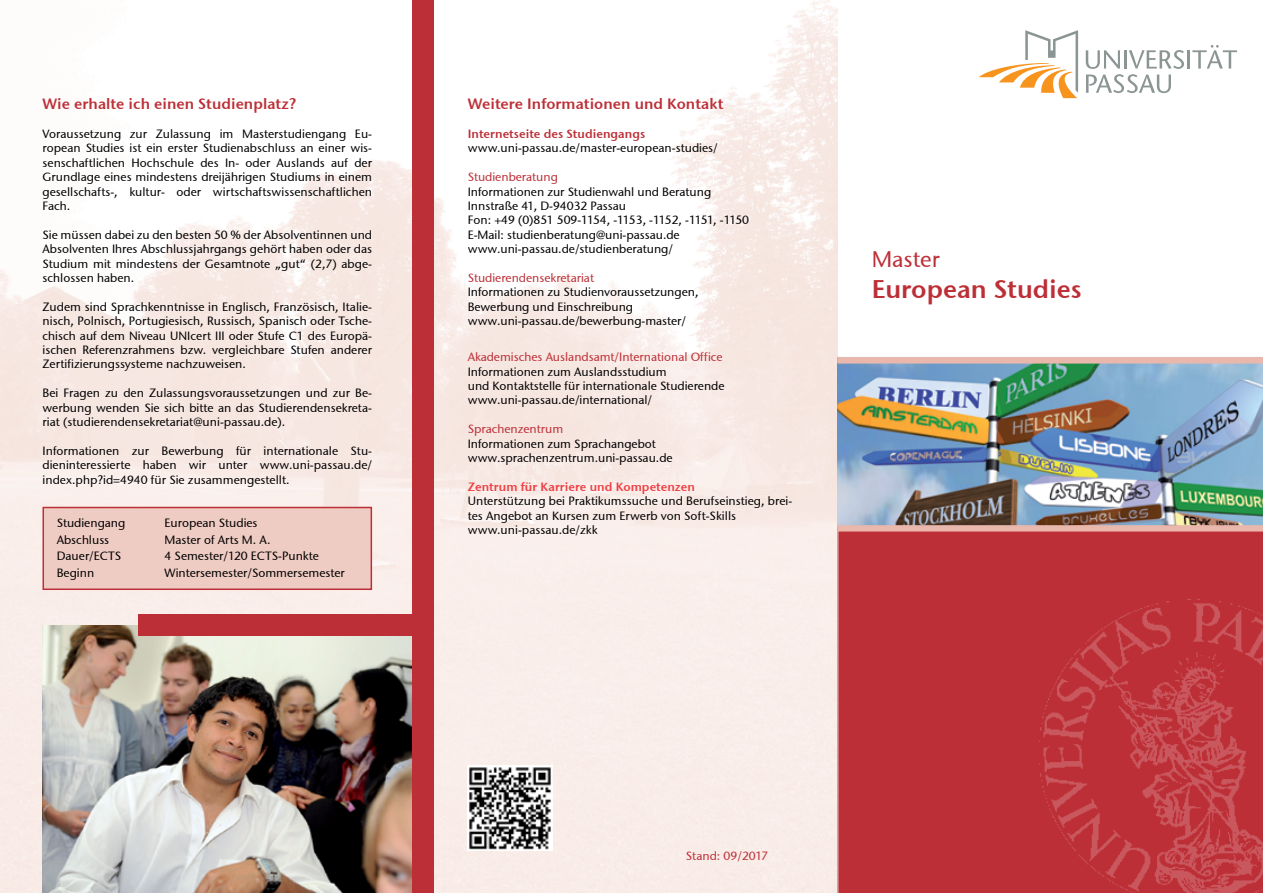
<style>
.page{position:relative;width:1263px;height:893px;background:#fff}
.page>*{position:absolute;margin:0;border:0;box-sizing:border-box;transform-origin:0 0}
.t1{font:25.5px "Stone Sans Semi ITCTT";color:#bd2f37}
.t2{font:22.5px "Stone Sans ITCTT Medium";color:#bd2f37}
.t3{font:15px "Stone Sans Semi ITCTT";letter-spacing:.005em;color:#bd2f37}
.t4{font:12px/14.4px "Stone Sans ITCTT Medium";color:#000;text-align:justify}
.t5{font:12px "Stone Sans ITCTT Medium";color:#bd2f37}
.t6{font:12px "Stone Sans Semi ITCTT";letter-spacing:.005em;color:#ef3e42}
.t7{font:12px "Stone Sans Semi ITCTT";letter-spacing:.005em;color:#bd2f37}
</style>
<div class="page">
<img style="left:0;top:0;width:838px;height:893px">
<div style="left:43px;top:507px;width:328px;height:82px;background:#efccc3"></div>
<div style="left:43px;top:507px;width:329px;height:83px;border:2px solid #bd2f37"></div>
<div style="left:838px;top:531px;width:425px;height:362px;background:#bd2f37"></div>
<img style="left:838px;top:364px;width:425px;height:161px">
<svg style="left:1086px;top:50px;width:98px;height:43px"></svg>
<hr style="left:1187px;top:50px;width:3px;height:19px;background:#8b9594">
<svg style="left:1192px;top:45px;width:45px;height:24px"></svg>
<svg style="left:979px;top:30px;width:99px;height:68px"></svg>
<div style="left:838px;top:357px;width:425px;height:7px;background:#e9b7ac"></div>
<div style="left:838px;top:525px;width:425px;height:6px;background:#e9b7ac"></div>
<img style="left:1030px;top:591px;width:233px;height:302px">
<img style="left:43px;top:625px;width:369px;height:268px">
<div style="left:138px;top:614px;width:285px;height:22px;background:#bd2f37"></div>
<div style="left:413px;top:0;width:21px;height:893px;background:#bd2f37"></div>
<img style="left:468px;top:765px;width:85px;height:85px">
<p class="t3" style="left:43px;top:95px;width:255px">Wie erhalte ich einen Studienplatz?</p>
<p class="t4" style="left:43px;top:126px;width:331px">Voraussetzung zur Zulassung im Masterstudiengang Eu&shy;ropean Studies ist ein erster Studienabschluss an einer wis&shy;senschaftlichen Hochschule des In- oder Auslands auf der Grundlage eines mindestens dreijährigen Studiums in einem gesellschafts-, kultur- oder wirtschaftswissenschaftlichen Fach.</p>
<p class="t4" style="left:43px;top:227px;width:331px">Sie müssen dabei zu den besten 50 % der Absolventinnen und Absolventen Ihres Abschlussjahrgangs gehört haben oder das Studium mit mindestens der Gesamtnote „gut“ (2,7) abge&shy;schlossen haben.</p>
<p class="t4" style="left:43px;top:299px;width:331px">Zudem sind Sprachkenntnisse in Englisch, Französisch, Italie&shy;nisch, Polnisch, Portugiesisch, Russisch, Spanisch oder Tsche&shy;chisch auf dem Niveau UNIcert III oder Stufe C1 des Europä&shy;ischen Referenzrahmens bzw. vergleichbare Stufen anderer Zertifizierungssysteme nachzuweisen.</p>
<p class="t4" style="left:43px;top:386px;width:331px">Bei Fragen zu den Zulassungsvoraussetzungen und zur Be&shy;werbung wenden Sie sich bitte an das Studierendensekreta&shy;riat (studierendensekretariat@uni-passau.de).</p>
<p class="t4" style="left:43px;top:443px;width:331px">Informationen zur Bewerbung für internationale Stu&shy;dieninteressierte haben wir unter www.uni-passau.de/ index.php?id=4940 für Sie zusammengestellt.</p>
<p class="t4" style="left:57px;top:516px;width:70px">Studiengang</p>
<p class="t4" style="left:165px;top:516px;width:94px">European Studies</p>
<p class="t4" style="left:57px;top:532px;width:54px">Abschluss</p>
<p class="t4" style="left:165px;top:532px;width:108px">Master of Arts M. A.</p>
<p class="t4" style="left:57px;top:549px;width:66px">Dauer/ECTS</p>
<p class="t4" style="left:165px;top:549px;width:156px">4 Semester/120 ECTS-Punkte</p>
<p class="t4" style="left:57px;top:565px;width:39px">Beginn</p>
<p class="t4" style="left:165px;top:565px;width:182px">Wintersemester/Sommersemester</p>
<p class="t3" style="left:468px;top:95px;width:257px">Weitere Informationen und Kontakt</p>
<p class="t7" style="left:468px;top:126px;width:179px">Internetseite des Studiengangs</p>
<p class="t4" style="left:468px;top:141px;width:252px">www.uni-passau.de/master-european-studies/</p>
<p class="t5" style="left:468px;top:170px;width:92px">Studienberatung</p>
<p class="t4" style="left:468px;top:184px;width:283px;text-align:left">Informationen zur Studienwahl und Beratung Innstraße 41, D-94032 Passau<br>Fon: +49 (0)851 509-1154, -1153, -1152, -1151, -1150<br>E-Mail: studienberatung@uni-passau.de www.uni-passau.de/studienberatung/</p>
<p class="t5" style="left:468px;top:270px;width:128px">Studierendensekretariat</p>
<p class="t4" style="left:468px;top:285px;width:232px;text-align:left">Informationen zu Studienvoraussetzungen,<br>Bewerbung und Einschreibung www.uni-passau.de/bewerbung-master/</p>
<p class="t5" style="left:468px;top:350px;width:256px">Akademisches Auslandsamt/International Office</p>
<p class="t4" style="left:468px;top:364px;width:258px;text-align:left">Informationen zum Auslandsstudium<br>und Kontaktstelle für internationale Studierende www.uni-passau.de/international/</p>
<p class="t5" style="left:468px;top:422px;width:97px">Sprachenzentrum</p>
<p class="t4" style="left:468px;top:436px;width:206px">Informationen zum Sprachangebot www.sprachenzentrum.uni-passau.de</p>
<p class="t6" style="left:468px;top:479px;width:229px">Zentrum für Karriere und Kompetenzen</p>
<p class="t4" style="left:468px;top:494px;width:326px;text-align:left">Unterstützung bei Praktikumssuche und Berufseinstieg, brei&shy;tes Angebot an Kursen zum Erwerb von Soft-Skills www.uni-passau.de/zkk</p>
<h2 class="t2" style="left:872px;top:246px;width:70px">Master</h2>
<h1 class="t1" style="left:872px;top:273px;width:212px">European Studies</h1>
<p class="t5" style="left:686px;top:848px;width:84px">Stand: 09/2017</p>
</div>
